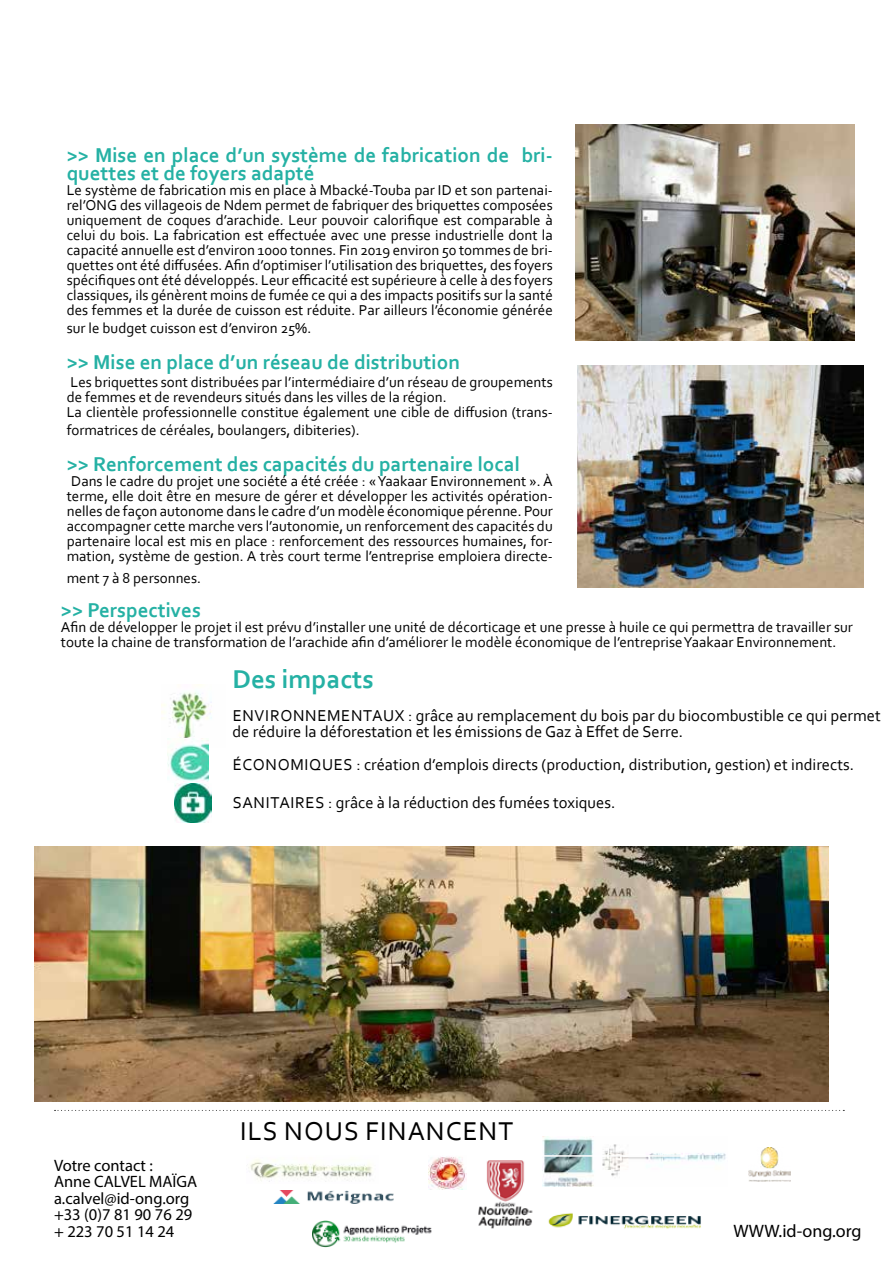
<style>
.page{position:relative;width:893px;height:1263px;background:#fff}
.page>*{position:absolute;margin:0;border:0;box-sizing:border-box;transform-origin:0 0}
.t1{font:27px "Corbel";letter-spacing:.04em;color:#000}
.t2{font:700 27px "Corbel";color:#25b1a4}
.t3{font:700 21px/18px "Corbel";color:#25b1a4}
.t4{font:18px "Myriad Pro";color:#000}
.t5{font:16.5px/16.5px "Corbel";color:#000}
.t6{font:16.5px/16.5px "Myriad Pro";color:#000}
.t7{font:15px/15px "Corbel";color:#000}
</style>
<div class="page">
<img style="left:248px;top:1159px;width:124px;height:23px">
<svg style="left:55px;top:1110px;width:789px;height:1px"></svg>
<img style="left:274px;top:1190px;width:119px;height:13px">
<img style="left:428px;top:1157px;width:39px;height:32px">
<img style="left:478px;top:1160px;width:55px;height:69px">
<img style="left:542px;top:1136px;width:184px;height:50px">
<img style="left:575px;top:124px;width:280px;height:216px">
<img style="left:577px;top:366px;width:286px;height:221px">
<img style="left:34px;top:846px;width:794px;height:255px">
<img style="left:174px;top:784px;width:38px;height:39px">
<img style="left:162px;top:685px;width:50px;height:62px">
<img style="left:167px;top:738px;width:41px;height:44px">
<img style="left:313px;top:1220px;width:119px;height:27px">
<img style="left:548px;top:1213px;width:153px;height:16px">
<img style="left:749px;top:1147px;width:42px;height:35px">
<h2 class="t3" style="left:67px;top:145px;width:488px">&gt;&gt; Mise en place d’un système de fabrication de bri&shy;quettes et de foyers adapté</h2>
<p class="t7" style="left:67px;top:182px;width:488px;text-align:justify">Le système de fabrication mis en place à Mbacké-Touba par ID et son partenai&shy;rel’ONG des villageois de Ndem permet de fabriquer des briquettes composées uniquement de coques d’arachide. Leur pouvoir calorifique est comparable à celui du bois. La fabrication est effectuée avec une presse industrielle dont la capacité annuelle est d’environ 1000 tonnes. Fin 2019 environ 50 tommes de bri&shy;quettes ont été diffusées. Afin d’optimiser l’utilisation des briquettes, des foyers spécifiques ont été développés. Leur efficacité est supérieure à celle à des foyers classiques, ils génèrent moins de fumée ce qui a des impacts positifs sur la santé des femmes et la durée de cuisson est réduite. Par ailleurs l’économie générée</p>
<p class="t7" style="left:67px;top:320px;width:246px">sur le budget cuisson est d’environ 25%.</p>
<h2 class="t3" style="left:67px;top:352px;width:395px">&gt;&gt; Mise en place d’un réseau de distribution</h2>
<p class="t7" style="left:67px;top:374px;width:488px">Les briquettes sont distribuées par l’intermédiaire d’un réseau de groupements de femmes et de revendeurs situés dans les villes de la région.<br>La clientèle professionnelle constitue également une cible de diffusion (trans-</p>
<p class="t7" style="left:67px;top:422px;width:294px">formatrices de céréales, boulangers, dibiteries).</p>
<h2 class="t3" style="left:67px;top:454px;width:455px">&gt;&gt; Renforcement des capacités du partenaire local</h2>
<p class="t7" style="left:67px;top:473px;width:488px;text-align:center">Dans le cadre du projet une société a été créée : « Yaakaar Environnement ». À terme, elle doit être en mesure de gérer et développer les activités opération&shy;nelles de façon autonome dans le cadre d’un modèle économique pérenne. Pour accompagner cette marche vers l’autonomie, un renforcement des capacités du partenaire local est mis en place : renforcement des ressources humaines, for&shy;mation, système de gestion. A très court terme l’entreprise emploiera directe-</p>
<p class="t7" style="left:67px;top:570px;width:136px">ment 7 à 8 personnes.</p>
<h2 class="t3" style="left:61px;top:600px;width:141px">&gt;&gt; Perspectives</h2>
<p class="t7" style="left:61px;top:619px;width:793px">Afin de développer le projet il est prévu d’installer une unité de décorticage et une presse à huile ce qui permettra de travailler sur toute la chaine de transformation de l’arachide afin d’améliorer le modèle économique de l’entreprise Yaakaar Environnement.</p>
<h1 class="t2" style="left:232px;top:662px;width:143px">Des impacts</h1>
<p class="t5" style="left:232px;top:707px;width:650px">ENVIRONNEMENTAUX : grâce au remplacement du bois par du biocombustible ce qui permet de réduire la déforestation et les émissions de Gaz à Effet de Serre.</p>
<p class="t5" style="left:233px;top:756px;width:623px">ÉCONOMIQUES : création d’emplois directs (production, distribution, gestion) et indirects.</p>
<p class="t5" style="left:233px;top:794px;width:384px">SANITAIRES : grâce à la réduction des fumées toxiques.</p>
<p class="t6" style="left:54px;top:1156px;width:145px">Votre contact :<br>Anne CALVEL MAÏGA a.calvel@id-ong.org +33 (0)7 81 90 76 29 + 223 70 51 14 24</p>
<h1 class="t1" style="left:240px;top:1114px;width:275px">ILS NOUS FINANCENT</h1>
<p class="t4" style="left:733px;top:1220px;width:130px">WWW.id-ong.org</p>
</div>
